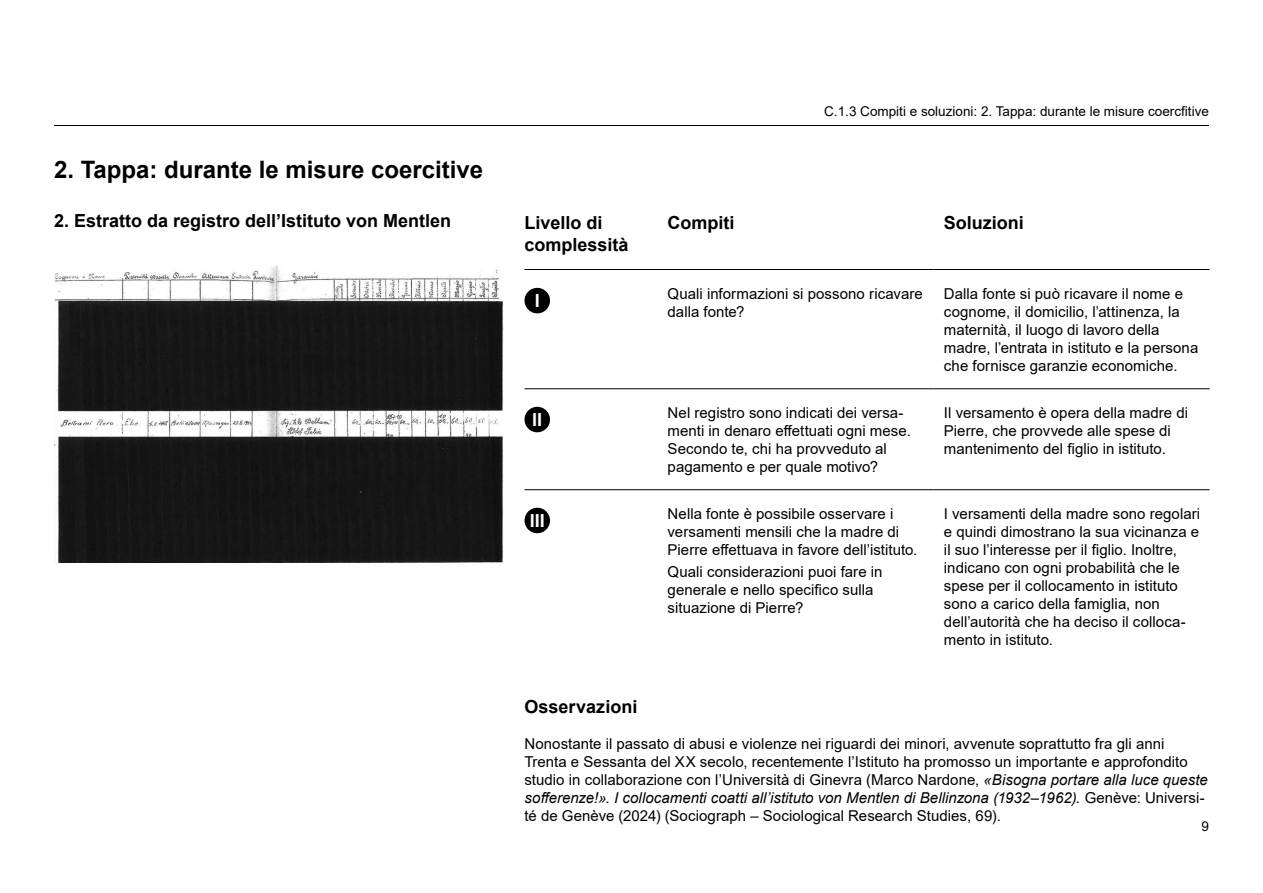
<style>
.page{position:relative;width:1263px;height:893px;background:#fff}
.page>*{position:absolute;margin:0;border:0;box-sizing:border-box;transform-origin:0 0}
.t1{font:700 24px "Arial";color:#000}
.t2{font:700 18px/22.5px "Arial";color:#000}
.t3{font:700 18px "Arial";color:#fff}
.t4{font:15px/18px "Arial";letter-spacing:.005em;color:#000}
.t5{font:13.5px "Arial";color:#000}
.s1{font-style:italic}
</style>
<div class="page">
<hr style="left:54px;top:125px;width:1155px;height:1px;background:#000">
<hr style="left:524px;top:388px;width:133px;height:1px;background:#000">
<hr style="left:657px;top:388px;width:276px;height:1px;background:#000">
<hr style="left:933px;top:388px;width:277px;height:1px;background:#000">
<hr style="left:524px;top:489px;width:133px;height:1px;background:#000">
<hr style="left:657px;top:489px;width:276px;height:1px;background:#000">
<hr style="left:933px;top:489px;width:277px;height:1px;background:#000">
<hr style="left:524px;top:269px;width:133px;height:1px;background:#000">
<hr style="left:657px;top:269px;width:276px;height:1px;background:#000">
<hr style="left:933px;top:269px;width:277px;height:1px;background:#000">
<div style="left:524px;top:288px;width:26px;height:25px;background:#000;border-radius:50%"></div>
<div style="left:524px;top:407px;width:26px;height:25px;background:#000;border-radius:50%"></div>
<div style="left:524px;top:508px;width:26px;height:25px;background:#000;border-radius:50%"></div>
<img style="left:54px;top:265px;width:449px;height:297px">
<h1 class="t1" style="left:54px;top:153px;width:431px">2. Tappa: durante le misure coercitive</h1>
<p class="t2" style="left:54px;top:210px;width:399px">2. Estratto da registro dell’Istituto von Mentlen</p>
<p class="t5" style="left:824px;top:102px;width:386px">C.1.3 Compiti e soluzioni: 2. Tappa: durante le misure coercfitive</p>
<p class="t2" style="left:524px;top:212px;width:106px">Livello di complessità</p>
<p class="t2" style="left:668px;top:212px;width:68px">Compiti</p>
<p class="t2" style="left:944px;top:212px;width:82px">Soluzioni</p>
<p class="t3" style="left:535px;top:288px;width:7px">I</p>
<p class="t4" style="left:668px;top:284px;width:257px">Quali informazioni si possono ricavare dalla fonte?</p>
<p class="t4" style="left:944px;top:284px;width:256px">Dalla fonte si può ricavare il nome e cognome, il domicilio, l’attinenza, la maternità, il luogo di lavoro della madre, l’entrata in istituto e la persona che fornisce garanzie economiche.</p>
<p class="t3" style="left:532px;top:407px;width:12px">II</p>
<p class="t4" style="left:668px;top:403px;width:245px">Nel registro sono indicati dei versa&shy;menti in denaro effettuati ogni mese.<br>Secondo te, chi ha provveduto al pagamento e per quale motivo?</p>
<p class="t4" style="left:944px;top:403px;width:246px">Il versamento è opera della madre di<br>Pierre, che provvede alle spese di mantenimento del figlio in istituto.</p>
<p class="t3" style="left:530px;top:508px;width:17px">III</p>
<p class="t4" style="left:668px;top:504px;width:251px">Nella fonte è possibile osservare i versamenti mensili che la madre di<br>Pierre effettuava in favore dell’istituto.</p>
<p class="t4" style="left:668px;top:562px;width:216px">Quali considerazioni puoi fare in generale e nello specifico sulla situazione di Pierre?</p>
<p class="t4" style="left:944px;top:504px;width:258px">I versamenti della madre sono regolari e quindi dimostrano la sua vicinanza e il suo l’interesse per il figlio. Inoltre, indicano con ogni probabilità che le spese per il collocamento in istituto sono a carico della famiglia, non dell’autorità che ha deciso il colloca&shy;mento in istituto.</p>
<p class="t2" style="left:524px;top:696px;width:114px">Osservazioni</p>
<p class="t4" style="left:524px;top:735px;width:685px">Nonostante il passato di abusi e violenze nei riguardi dei minori, avvenute soprattutto fra gli anni Trenta e Sessanta del XX secolo, recentemente l’Istituto ha promosso un importante e approfondito studio in collaborazione con l’Università di Ginevra (Marco Nardone, <span class="s1">«Bisogna portare alla luce queste sofferenze!». I collocamenti coatti all’istituto von Mentlen di Bellinzona (1932–1962).</span> Genève: Universi&shy;té de Genève (2024) (Sociograph – Sociological Research Studies, 69).</p>
<p class="t5" style="left:1201px;top:817px;width:9px">9</p>
</div>
